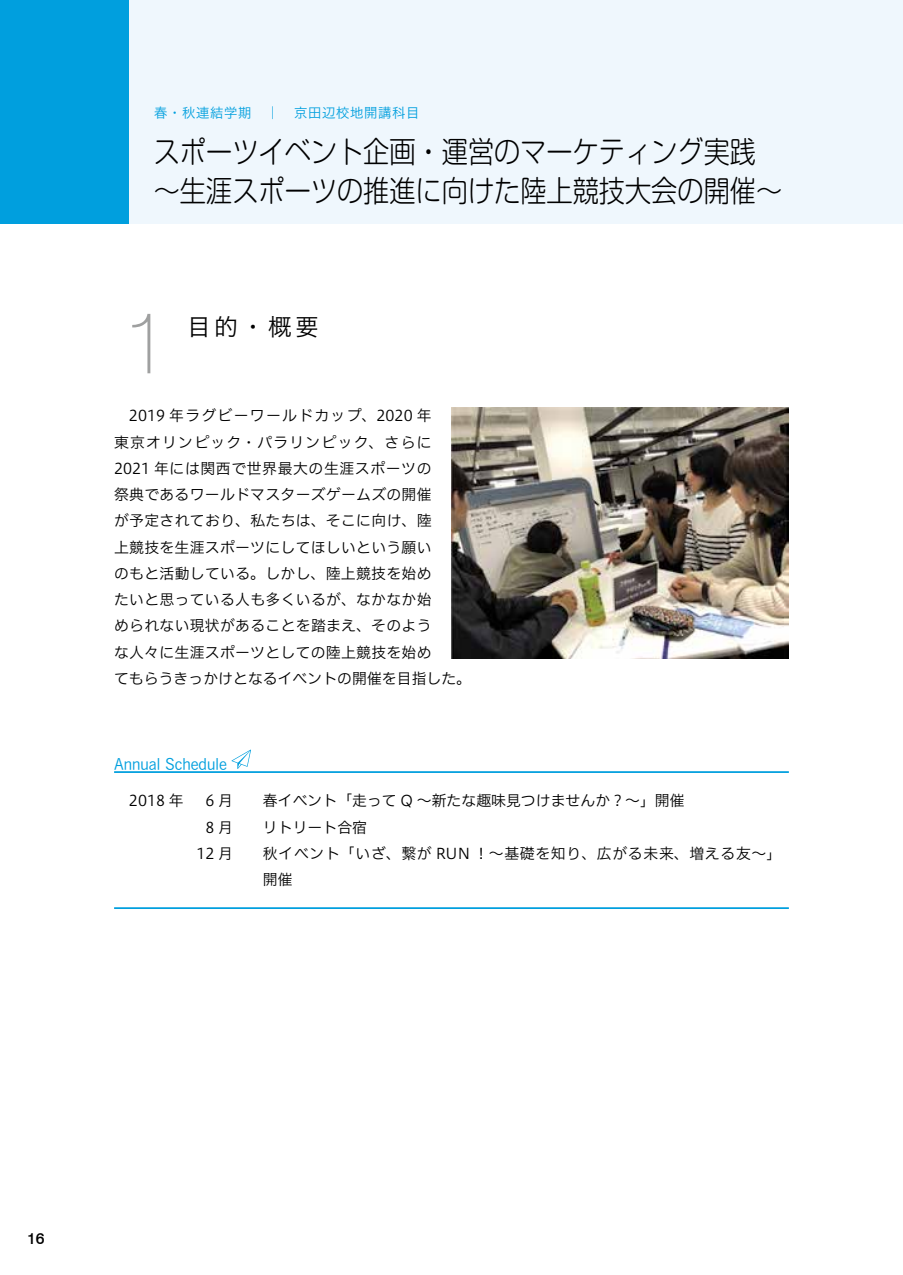
<style>
.page{position:relative;width:903px;height:1275px;background:#fff}
.page>*{position:absolute;margin:0;border:0;box-sizing:border-box;transform-origin:0 0}
.t1{font:100 87.5px "Swiss 721 BT";color:#9fa0a0}
.t2{font:300 29.75px/38.5px "Soft Go Std";color:#000;scale:.88 1}
.t3{font:24.5px "Koburina Go Std W3";color:#000}
.t4{font:15.75px "Koburina Go Std W3";color:#009fde}
.t5{font:500 15.75px "Swiss 721 BT";color:#000}
.t6{font:14.88px/26.2px "Hiragino UD Sans F Std W3";letter-spacing:.02em;color:#000}
.t7{font:14.88px/26.2px "Hiragino UD Sans F Std W3";letter-spacing:.045em;color:#000}
.t8{font:14.88px "Hiragino UD Sans F Std W3";color:#000}
.t9{font:14px "Koburina Go Std W3";color:#009fde}
</style>
<div class="page">
<div style="left:0;top:0;width:129px;height:223px;background:#009fde"></div>
<div style="left:129px;top:0;width:774px;height:223px;background:#eff7fd"></div>
<hr style="left:114px;top:771px;width:675px;height:2px;background:#009fde">
<hr style="left:114px;top:907px;width:675px;height:2px;background:#009fde">
<svg style="left:231px;top:750px;width:20px;height:19px"></svg>
<img style="left:451px;top:408px;width:338px;height:250px">
<p class="t9" style="left:154px;top:102px;width:267px">春・秋連結学期　｜　京田辺校地開講科目</p>
<h2 class="t2" style="left:154px;top:130px;width:715px">スポーツイベント企画・運営のマーケティング実践～生涯スポーツの推進に向けた陸上競技大会の開催～</h2>
<h1 class="t1" style="left:123px;top:289px;width:47px">1</h1>
<h3 class="t3" style="left:187px;top:308px;width:134px">目的・概要</h3>
<p class="t6" style="left:114px;top:402px;width:359px;text-indent:15px">2019 年ラグビーワールドカップ、2020 年<br>東京オリンピック・パラリンピック、さらに<br>2021 年には関西で世界最大の生涯スポーツの<br>祭典であるワールドマスターズゲームズの開催<br>が予定されており、私たちは、そこに向け、陸<br>上競技を生涯スポーツにしてほしいという願い<br>のもと活動している。しかし、陸上競技を始め<br>たいと思っている人も多くいるが、なかなか始<br>められない現状があることを踏まえ、そのよう<br>な人々に生涯スポーツとしての陸上競技を始め<br>てもらうきっかけとなるイベントの開催を目指した。</p>
<p class="t4" style="left:114px;top:752px;width:114px">Annual Schedule</p>
<p class="t6" style="left:129px;top:787px;width:56px">2018 年</p>
<p class="t6" style="left:206px;top:787px;width:29px">6月</p>
<p class="t8" style="left:263px;top:789px;width:423px">春イベント「走って Q ～新たな趣味見つけませんか？～」開催</p>
<p class="t6" style="left:206px;top:813px;width:29px">8月</p>
<p class="t8" style="left:263px;top:816px;width:106px">リトリート合宿</p>
<p class="t6" style="left:196px;top:839px;width:38px">12 月</p>
<p class="t7" style="left:263px;top:839px;width:520px">秋イベント「いざ、繋が RUN ！～基礎を知り、広がる未来、増える友～」開催</p>
<p class="t5" style="left:27px;top:1229px;width:19px">16</p>
</div>
